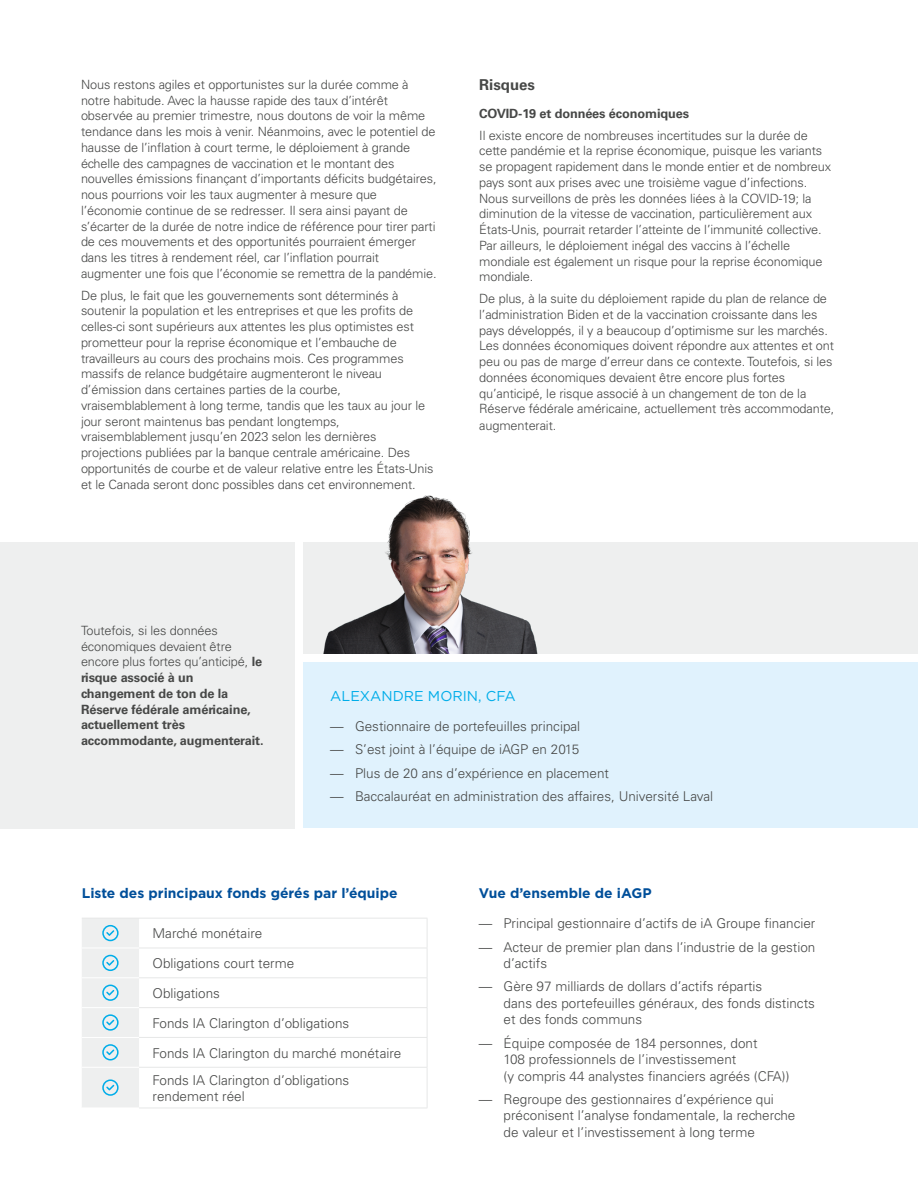
<style>
.page{position:relative;width:918px;height:1188px;background:#fff}
.page>*{position:absolute;margin:0;border:0;box-sizing:border-box;transform-origin:0 0}
.t1{font:700 15px "Univers";color:#474847}
.H2_Gestionnaires{font:14.25px "Gotham";color:#00ade9}
.t2{font:700 13.8px "Gotham";color:#004f9a}
.List_FundManagers{font:300 13.5px/16.5px "Univers";color:#474847}
.t3{font:300 12.75px/15.8px "Univers";letter-spacing:-.01em;color:#474847}
.t4{font:700 12.75px/15.8px "Univers";letter-spacing:-.01em;color:#474847}
.s1{font-weight:300}
.s2{font-family:"Univers LT Pro 45"}
</style>
<div class="page">
<div style="left:303px;top:542px;width:615px;height:111px;background:#eeefef"></div>
<svg style="left:139px;top:947px;width:288px;height:161px"></svg>
<hr style="left:139px;top:948px;width:288px;height:1px;background:#e6e7e7">
<hr style="left:139px;top:978px;width:288px;height:1px;background:#e6e7e7">
<hr style="left:139px;top:1007px;width:288px;height:1px;background:#e6e7e7">
<hr style="left:139px;top:1037px;width:288px;height:1px;background:#e6e7e7">
<hr style="left:139px;top:1067px;width:288px;height:1px;background:#e6e7e7">
<hr style="left:139px;top:1108px;width:288px;height:1px;background:#e6e7e7">
<hr style="left:139px;top:918px;width:288px;height:1px;background:#e6e7e7">
<hr style="left:427px;top:918px;width:1px;height:30px;background:#e6e7e7">
<hr style="left:427px;top:948px;width:1px;height:30px;background:#e6e7e7">
<svg style="left:427px;top:978px;width:1px;height:89px"></svg>
<hr style="left:427px;top:1068px;width:1px;height:40px;background:#e6e7e7">
<svg style="left:82px;top:918px;width:57px;height:189px;background:#e2ecef"></svg>
<div style="left:303px;top:663px;width:615px;height:165px;background:#e0f2fd"></div>
<img style="left:321px;top:495px;width:235px;height:159px">
<div style="left:0;top:542px;width:295px;height:286px;background:#eeefef"></div>
<p class="t3" style="left:81px;top:77px;width:357px">Nous restons agiles et opportunistes sur la durée comme à notre habitude. Avec la hausse rapide des taux d’intérêt observée au premier trimestre, nous doutons de voir la même tendance dans les mois à venir. Néanmoins, avec le potentiel de hausse de l’inflation à court terme, le déploiement à grande échelle des campagnes de vaccination et le montant des nouvelles émissions finançant d’importants déficits budgétaires, nous pourrions voir les taux augmenter à mesure que l’économie continue de se redresser. Il sera ainsi payant de s’écarter de la durée de notre indice de référence pour tirer parti de ces mouvements et des opportunités pourraient émerger dans les titres à rendement réel, car l’inflation pourrait augmenter une fois que l’économie se remettra de la pandémie.</p>
<p class="t3" style="left:81px;top:287px;width:354px">De plus, le fait que les gouvernements sont déterminés à soutenir la population et les entreprises et que les profits de celles-ci sont supérieurs aux attentes les plus optimistes est prometteur pour la reprise économique et l’embauche de travailleurs au cours des prochains mois. Ces programmes massifs de relance budgétaire augmenteront le niveau d’émission dans certaines parties de la courbe, vraisemblablement à long terme, tandis que les taux au jour le jour seront maintenus bas pendant longtemps, vraisemblablement jusqu’en 2023 selon les dernières projections publiées par la banque centrale américaine. Des opportunités de courbe et de valeur relative entre les États-Unis et le Canada seront donc possibles dans cet environnement.</p>
<h3 class="t1" style="left:479px;top:76px;width:57px">Risques</h3>
<p class="t4" style="left:479px;top:106px;width:211px">COVID-19 et données économiques</p>
<p class="t3" style="left:479px;top:127px;width:353px">Il existe encore de nombreuses incertitudes sur la durée de cette pandémie et la reprise économique, puisque les variants se propagent rapidement dans le monde entier et de nombreux pays sont aux prises avec une troisième vague d’infections.<br>Nous surveillons de près les données liées à la COVID-19; la diminution de la vitesse de vaccination, particulièrement aux États-Unis, pourrait retarder l’atteinte de l’immunité collective.<br>Par ailleurs, le déploiement inégal des vaccins à l’échelle mondiale est également un risque pour la reprise économique mondiale.</p>
<p class="t3" style="left:479px;top:291px;width:357px">De plus, à la suite du déploiement rapide du plan de relance de l’administration Biden et de la vaccination croissante dans les pays développés, il y a beaucoup d’optimisme sur les marchés.<br>Les données économiques doivent répondre aux attentes et ont peu ou pas de marge d’erreur dans ce contexte. Toutefois, si les données économiques devaient être encore plus fortes qu’anticipé, le risque associé à un changement de ton de la Réserve fédérale américaine, actuellement très accommodante, augmenterait.</p>
<p class="t4" style="left:81px;top:623px;width:184px"><span class="s1">Toutefois, si les données économiques devaient être encore plus fortes qu’anticipé,</span> le risque associé à un changement de ton de la<br>Réserve fédérale américaine, actuellement très accommodante, augmenterait.</p>
<h2 class="H2_Gestionnaires" style="left:330px;top:687px;width:187px">ALEXANDRE MORIN, CFA</h2>
<p class="List_FundManagers" style="left:330px;top:718px;width:252px"><span class="s2">—</span> Gestionnaire de portefeuilles principal</p>
<p class="List_FundManagers" style="left:330px;top:741px;width:250px"><span class="s2">—</span> S’est joint à l’équipe de iAGP en 2015</p>
<p class="List_FundManagers" style="left:330px;top:764px;width:280px"><span class="s2">—</span> Plus de 20 ans d’expérience en placement</p>
<p class="List_FundManagers" style="left:330px;top:788px;width:384px"><span class="s2">—</span> Baccalauréat en administration des affaires, Université Laval</p>
<h3 class="t2" style="left:82px;top:884px;width:317px">Liste des principaux fonds gérés par l’équipe</h3>
<p class="List_FundManagers" style="left:153px;top:925px;width:111px">Marché monétaire</p>
<p class="List_FundManagers" style="left:153px;top:955px;width:143px">Obligations court terme</p>
<p class="List_FundManagers" style="left:153px;top:985px;width:69px">Obligations</p>
<p class="List_FundManagers" style="left:153px;top:1015px;width:198px">Fonds IA Clarington d’obligations</p>
<p class="List_FundManagers" style="left:153px;top:1045px;width:250px">Fonds IA Clarington du marché monétaire</p>
<p class="List_FundManagers" style="left:153px;top:1072px;width:198px">Fonds IA Clarington d’obligations rendement réel</p>
<h3 class="t2" style="left:479px;top:884px;width:174px">Vue d’ensemble de iAGP</h3>
<p class="List_FundManagers" style="left:479px;top:915px;width:338px"><span class="s2">—</span> Principal gestionnaire d’actifs de iA Groupe financier</p>
<p class="List_FundManagers" style="left:504px;top:939px;width:313px;text-indent:-25px"><span class="s2">—</span> Acteur de premier plan dans l’industrie de la gestion d’actifs</p>
<p class="List_FundManagers" style="left:504px;top:978px;width:313px;text-indent:-25px"><span class="s2">—</span> Gère 97 milliards de dollars d’actifs répartis<br>dans des portefeuilles généraux, des fonds distincts et des fonds communs</p>
<p class="List_FundManagers" style="left:504px;top:1035px;width:287px;text-indent:-25px"><span class="s2">—</span> Équipe composée de 184 personnes, dont<br>108 professionnels de l’investissement<br>(y compris 44 analystes financiers agréés (CFA))</p>
<p class="List_FundManagers" style="left:504px;top:1091px;width:293px;text-indent:-25px"><span class="s2">—</span> Regroupe des gestionnaires d’expérience qui préconisent l’analyse fondamentale, la recherche de valeur et l’investissement à long terme</p>
</div>
